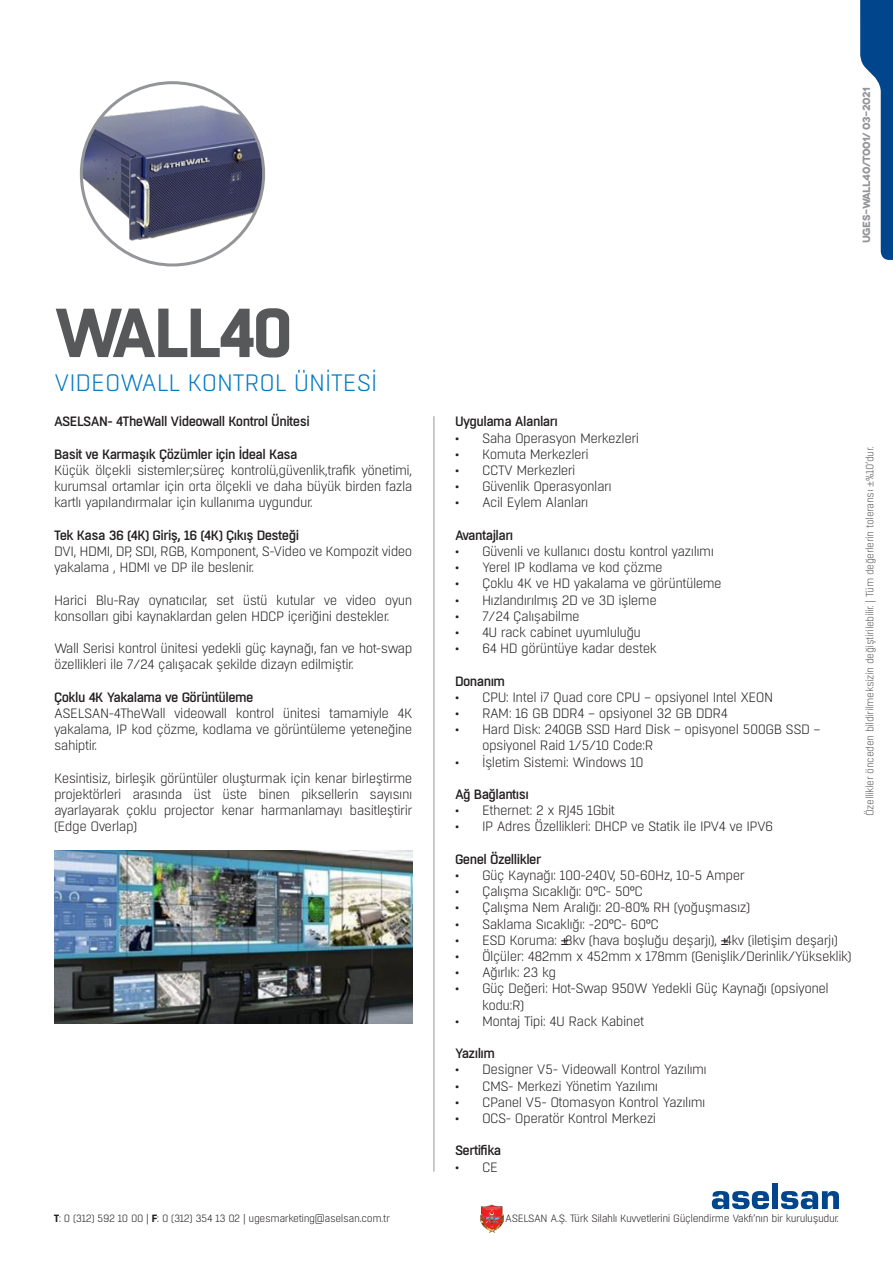
<style>
.page{position:relative;width:893px;height:1263px;background:#fff}
.page>*{position:absolute;margin:0;border:0;box-sizing:border-box;transform-origin:0 0}
.t1{font:700 69.15px "Boxed";letter-spacing:-.04em;color:#57585a}
.t2{font:300 23.7px "Boxed";letter-spacing:-.005em;color:#007ac2}
.t3{font:300 13.5px/16.2px "Boxed";letter-spacing:-.04em;color:#231f20}
.t4{font:500 13.5px "Boxed";letter-spacing:-.04em;color:#231f20}
.t5{font:300 10.5px "Boxed";letter-spacing:-.04em;color:#231f20}
.t6{font:300 10.5px "Boxed";letter-spacing:-.04em;color:#57585a}
.t7{font:700 10.5px "Novecentowide";letter-spacing:-.04em;color:#939598}
.s1{font-family:"Minion Pro";font-weight:400}
.s2{font-weight:700}
</style>
<div class="page">
<img style="left:480px;top:1204px;width:23px;height:28px">
<svg style="left:712px;top:1191px;width:57px;height:18px"></svg>
<div style="left:772px;top:1183px;width:6px;height:26px;background:#01468c"></div>
<svg style="left:781px;top:1191px;width:58px;height:18px"></svg>
<svg style="left:860px;top:0;width:33px;height:260px"></svg>
<hr style="left:434px;top:416px;width:1px;height:755px;background:#939598">
<img style="left:54px;top:850px;width:358px;height:173px">
<img style="left:81px;top:103px;width:183px;height:139px">
<p class="t7" style="left:860px;top:243px;width:157px;rotate:-90deg">UGES-WALL40/t001/ 03-2021</p>
<p class="t1" style="left:54px;top:286px;width:240px">WALL40</p>
<p class="t2" style="left:54px;top:368px;width:325px">VIDEOWALL KONTROL ÜNİTESİ</p>
<p class="t4" style="left:54px;top:413px;width:257px">ASELSAN- 4TheWall Videowall Kontrol Ünitesi</p>
<p class="t4" style="left:54px;top:445px;width:245px">Basit ve Karmaşık Çözümler için İdeal Kasa</p>
<p class="t3" style="left:54px;top:462px;width:360px;text-align:justify">Küçük ölçekli sistemler;süreç kontrolü,güvenlik,trafik yönetimi, kurumsal ortamlar için orta ölçekli ve daha büyük birden fazla kartlı yapılandırmalar için kullanıma uygundur.</p>
<p class="t4" style="left:54px;top:526px;width:247px">Tek Kasa 36 (4K) Giriş, 16 (4K) Çıkış Desteği</p>
<p class="t3" style="left:54px;top:543px;width:360px">DVI, HDMI, DP, SDI, RGB, Komponent, S-Video ve Kompozit video yakalama , HDMI ve DP ile beslenir.</p>
<p class="t3" style="left:54px;top:592px;width:360px">Harici Blu-Ray oynatıcılar, set üstü kutular ve video oyun konsolları gibi kaynaklardan gelen HDCP içeriğini destekler.</p>
<p class="t3" style="left:54px;top:640px;width:360px">Wall Serisi kontrol ünitesi yedekli güç kaynağı, fan ve hot-swap özellikleri ile 7/24 çalışacak şekilde dizayn edilmiştir.</p>
<p class="t4" style="left:54px;top:688px;width:201px">Çoklu 4K Yakalama ve Görüntüleme</p>
<p class="t3" style="left:54px;top:705px;width:360px;text-align:justify">ASELSAN-4TheWall videowall kontrol ünitesi tamamiyle 4K yakalama, IP kod çözme, kodlama ve görüntüleme yeteneğine sahiptir.</p>
<p class="t3" style="left:54px;top:770px;width:360px;text-align:justify">Kesintisiz, birleşik görüntüler oluşturmak için kenar birleştirme projektörleri arasında üst üste binen piksellerin sayısını ayarlayarak çoklu projector kenar harmanlamayı basitleştirir (Edge Overlap)</p>
<p class="t4" style="left:455px;top:413px;width:104px">Uygulama Alanları</p>
<p class="t3" style="left:455px;top:430px;width:186px">• Saha Operasyon Merkezleri</p>
<p class="t3" style="left:455px;top:446px;width:135px">• Komuta Merkezleri</p>
<p class="t3" style="left:455px;top:462px;width:122px">• CCTV Merkezleri</p>
<p class="t3" style="left:455px;top:478px;width:158px">• Güvenlik Operasyonları</p>
<p class="t3" style="left:455px;top:495px;width:135px">• Acil Eylem Alanları</p>
<p class="t4" style="left:455px;top:526px;width:60px">Avantajları</p>
<p class="t3" style="left:455px;top:543px;width:260px">• Güvenli ve kullanıcı dostu kontrol yazılımı</p>
<p class="t3" style="left:455px;top:559px;width:209px">• Yerel IP kodlama ve kod çözme</p>
<p class="t3" style="left:455px;top:576px;width:268px">• Çoklu 4K ve HD yakalama ve görüntüleme</p>
<p class="t3" style="left:455px;top:592px;width:203px">• Hızlandırılmış 2D ve 3D işleme</p>
<p class="t3" style="left:455px;top:608px;width:126px">• 7/24 Çalışabilme</p>
<p class="t3" style="left:455px;top:624px;width:188px">• 4U rack cabinet uyumluluğu</p>
<p class="t3" style="left:455px;top:640px;width:203px">• 64 HD görüntüye kadar destek</p>
<p class="t4" style="left:455px;top:672px;width:52px">Donanım</p>
<p class="t3" style="left:455px;top:689px;width:320px">• CPU: Intel i7 Quad core CPU – opsiyonel Intel XEON</p>
<p class="t3" style="left:455px;top:705px;width:274px">• RAM: 16 GB DDR4 – opsiyonel 32 GB DDR4</p>
<p class="t3" style="left:482px;top:721px;width:340px;text-indent:-27px">• Hard Disk: 240GB SSD Hard Disk – opisyonel 500GB SSD – opsiyonel Raid 1/5/10 Code:R</p>
<p class="t3" style="left:455px;top:754px;width:190px">• İşletim Sistemi: Windows 10</p>
<p class="t4" style="left:455px;top:786px;width:75px">Ağ Bağlantısı</p>
<p class="t3" style="left:455px;top:802px;width:162px">• Ethernet: 2 x RJ45 1Gbit</p>
<p class="t3" style="left:455px;top:819px;width:320px">• IP Adres Özellikleri: DHCP ve Statik ile IPV4 ve IPV6</p>
<p class="t4" style="left:455px;top:850px;width:88px">Genel Özellikler</p>
<p class="t3" style="left:455px;top:867px;width:291px">• Güç Kaynağı: 100-240V, 50-60Hz, 10-5 Amper</p>
<p class="t3" style="left:455px;top:883px;width:190px">• Çalışma Sıcaklığı: 0°C- 50°C</p>
<p class="t3" style="left:455px;top:900px;width:297px">• Çalışma Nem Aralığı: 20-80% RH (yoğuşmasız)</p>
<p class="t3" style="left:455px;top:916px;width:206px">• Saklama Sıcaklığı: -20°C- 60°C</p>
<p class="t3" style="left:455px;top:932px;width:384px">• ESD Koruma: ±8kv (hava boşluğu deşarjı), ±4kv (iletişim deşarjı)</p>
<p class="t3" style="left:455px;top:948px;width:398px">• Ölçüler: 482mm x 452mm x 178mm (Genişlik/Derinlik/Yükseklik)</p>
<p class="t3" style="left:455px;top:964px;width:103px">• Ağırlık: 23 kg</p>
<p class="t3" style="left:482px;top:981px;width:348px;text-indent:-27px">• Güç Değeri: Hot-Swap 950W Yedekli Güç Kaynağı (opsiyonel kodu:R)</p>
<p class="t3" style="left:455px;top:1013px;width:191px">• Montaj Tipi: 4U Rack Kabinet</p>
<p class="t4" style="left:455px;top:1045px;width:42px">Yazılım</p>
<p class="t3" style="left:455px;top:1062px;width:253px">• Designer V5- Videowall Kontrol Yazılımı</p>
<p class="t3" style="left:455px;top:1078px;width:205px">• CMS- Merkezi Yönetim Yazılımı</p>
<p class="t3" style="left:455px;top:1094px;width:252px">• CPanel V5- Otomasyon Kontrol Yazılımı</p>
<p class="t3" style="left:455px;top:1110px;width:203px">• OCS- Operatör Kontrol Merkezi</p>
<p class="t4" style="left:455px;top:1142px;width:48px">Sertifika</p>
<p class="t3" style="left:455px;top:1159px;width:45px">• CE</p>
<p class="t6" style="left:863px;top:816px;width:371px;rotate:-90deg">Özellikler önceden bildirilmeksizin değiştirilebilir. | Tüm değerlerin toleransı <span class="s1">±</span>%10’dur.</p>
<p class="t5" style="left:54px;top:1212px;width:338px"><span class="s2">T</span>: 0 (312) 592 10 00 | <span class="s2">F</span>: 0 (312) 354 13 02 | ugesmarketing@aselsan.com.tr</p>
<p class="t5" style="left:505px;top:1212px;width:335px">ASELSAN A.Ş. Türk Silahlı Kuvvetlerini Güçlendirme Vakfı’nın bir kuruluşudur.</p>
</div>
